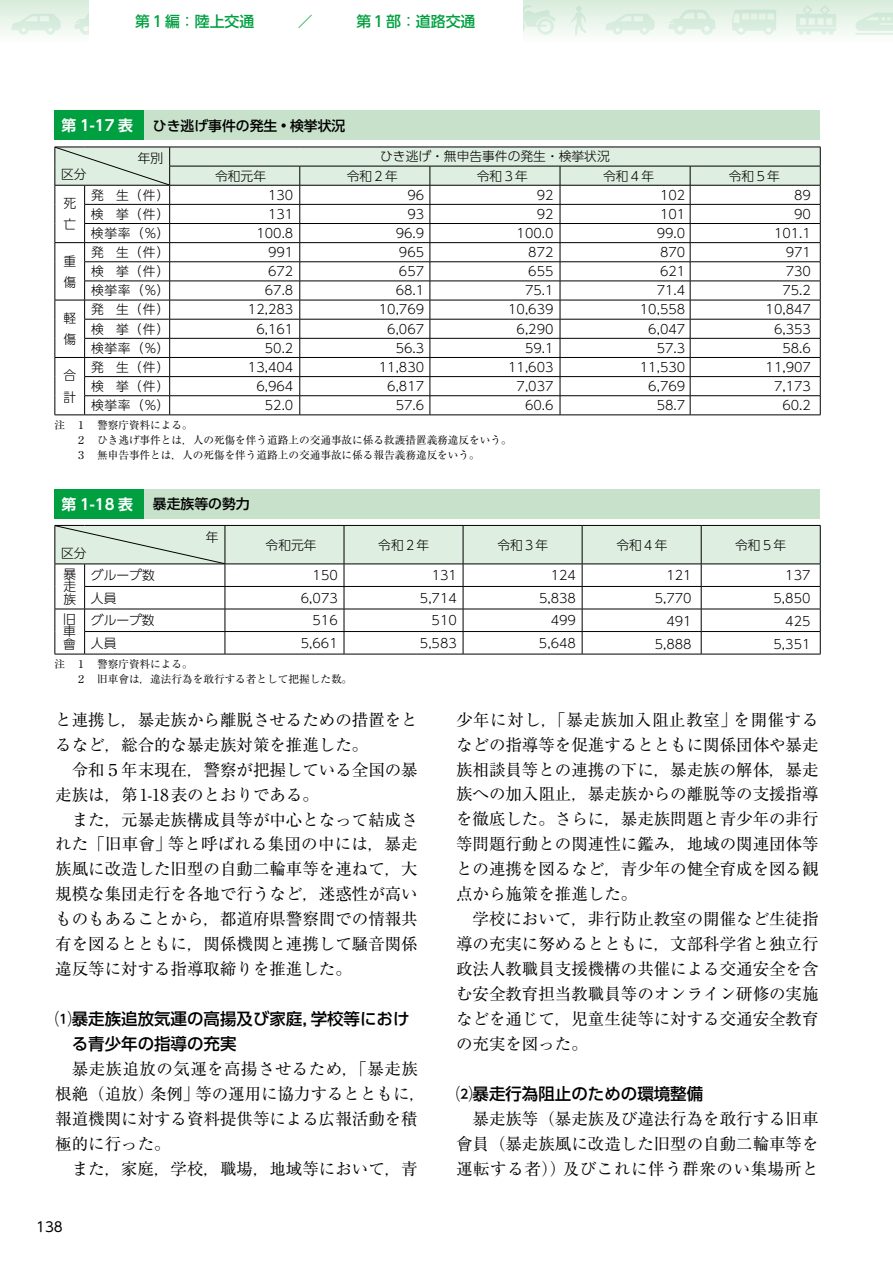
<style>
.page{position:relative;width:893px;height:1263px;background:#fff}
.page>*{position:absolute;margin:0;border:0;box-sizing:border-box;transform-origin:0 0}
.t1{font:16.5px/25px "Ryumin Pro";color:#000;text-align:justify}
.t2{font:500 16.5px/25px "UD Shin Go Pr 6 N";color:#000}
.t3{font:500 14.85px "UD Shin Go Pr 6 N";color:#00a041}
.t4{font:700 14.85px "UD Shin Go Pr 6 N De";color:#fff}
.t5{font:500 13.8px "UD Shin Go Pr 6 N";color:#000}
.t6{font:13.5px "UD Shin M Go Pr 6 N";color:#000}
.t7{font:300 12.75px/19.2px "UD Shin Go Pr 6 N";color:#000;text-align:right}
.t8{font:10.65px/14.9px "Ryumin Pro";color:#000}
.s1{font-family:"Koz Min Pr 6 N";font-weight:400}
</style>
<div class="page">
<div style="left:55px;top:489px;width:765px;height:30px;background:#c7e1ca"></div>
<div style="left:55px;top:489px;width:89px;height:30px;background:#00a041"></div>
<hr style="left:85px;top:654px;width:140px;height:1px;background:#000">
<hr style="left:225px;top:654px;width:119px;height:1px;background:#000">
<hr style="left:344px;top:654px;width:119px;height:1px;background:#000">
<hr style="left:463px;top:654px;width:119px;height:1px;background:#000">
<hr style="left:582px;top:654px;width:119px;height:1px;background:#000">
<hr style="left:701px;top:654px;width:119px;height:1px;background:#000">
<hr style="left:55px;top:654px;width:30px;height:1px;background:#000">
<svg style="left:55px;top:525px;width:766px;height:129px"></svg>
<div style="left:55px;top:111px;width:765px;height:29px;background:#c7e1ca"></div>
<div style="left:55px;top:111px;width:89px;height:29px;background:#00a041"></div>
<hr style="left:85px;top:415px;width:85px;height:1px;background:#000">
<hr style="left:170px;top:415px;width:130px;height:1px;background:#000">
<hr style="left:300px;top:415px;width:130px;height:1px;background:#000">
<hr style="left:430px;top:415px;width:130px;height:1px;background:#000">
<hr style="left:560px;top:415px;width:130px;height:1px;background:#000">
<hr style="left:690px;top:415px;width:130px;height:1px;background:#000">
<hr style="left:55px;top:415px;width:30px;height:1px;background:#000">
<svg style="left:55px;top:147px;width:766px;height:268px"></svg>
<div style="left:0;top:0;width:892px;height:42px;background:linear-gradient(to bottom,#d8ebda,#fbfdfc)"></div>
<svg style="left:11px;top:14px;width:50px;height:21px"></svg>
<svg style="left:74px;top:10px;width:15px;height:25px"></svg>
<svg style="left:522px;top:5px;width:34px;height:30px"></svg>
<svg style="left:571px;top:6px;width:15px;height:30px"></svg>
<svg style="left:605px;top:14px;width:50px;height:21px"></svg>
<svg style="left:668px;top:10px;width:48px;height:25px"></svg>
<svg style="left:732px;top:10px;width:44px;height:25px"></svg>
<svg style="left:855px;top:13px;width:37px;height:22px"></svg>
<svg style="left:796px;top:5px;width:40px;height:30px"></svg>
<div style="left:89px;top:0;width:433px;height:48px;background:#fff"></div>
<p class="t3" style="left:135px;top:9px;width:121px">第１編<span class="s1">：</span>陸上交通</p>
<p class="t3" style="left:298px;top:9px;width:16px">／</p>
<p class="t3" style="left:356px;top:9px;width:121px">第１部<span class="s1">：</span>道路交通</p>
<p class="t4" style="left:62px;top:113px;width:73px">第 1-17 表</p>
<p class="t5" style="left:153px;top:114px;width:194px">ひき逃げ事件の発生 • 検挙状況</p>
<p class="t7" style="left:138px;top:148px;width:27px">年別</p>
<p class="t7" style="left:347px;top:146px;width:265px;text-align:left;text-indent:33px">ひき逃げ・無申告事件の発生・検挙状況令和２年</p>
<p class="t7" style="left:61px;top:164px;width:27px">区分</p>
<p class="t7" style="left:477px;top:166px;width:53px">令和３年</p>
<p class="t7" style="left:603px;top:166px;width:53px">令和４年</p>
<p class="t7" style="left:215px;top:166px;width:53px">令和元年</p>
<p class="t7" style="left:91px;top:185px;width:80px">発 生（件）</p>
<p class="t7" style="left:248px;top:185px;width:47px">130<br>131<br>100.8<br>991<br>672<br>67.8<br>12,283<br>6,161<br>50.2<br>13,404<br>6,964<br>52.0</p>
<p class="t7" style="left:379px;top:185px;width:47px">96<br>93<br>96.9<br>965<br>657<br>68.1<br>10,769<br>6,067<br>56.3<br>11,830<br>6,817<br>57.6</p>
<p class="t7" style="left:508px;top:185px;width:47px">92<br>92<br>100.0<br>872<br>655<br>75.1<br>10,639<br>6,290<br>59.1<br>11,603<br>7,037<br>60.6</p>
<p class="t7" style="left:640px;top:185px;width:47px">102<br>101<br>99.0<br>870<br>621<br>71.4<br>10,558<br>6,047<br>57.3<br>11,530<br>6,769<br>58.7</p>
<p class="t7" style="left:63px;top:192px;width:14px;line-height:21.3px;text-align:left">死亡</p>
<p class="t7" style="left:91px;top:204px;width:80px;text-align:left">検 挙（件）検挙率（％）</p>
<p class="t7" style="left:63px;top:250px;width:14px;line-height:21.3px;text-align:left">重傷</p>
<p class="t7" style="left:91px;top:242px;width:80px;text-align:justify">発 生（件）検 挙（件）検挙率（％）</p>
<p class="t7" style="left:63px;top:307px;width:14px;line-height:21.3px;text-align:left">軽傷</p>
<p class="t7" style="left:91px;top:300px;width:80px;text-align:justify">発 生（件）検 挙（件）検挙率（％）</p>
<p class="t7" style="left:63px;top:364px;width:14px;line-height:21.3px;text-align:left">合計</p>
<p class="t7" style="left:91px;top:357px;width:80px;text-align:justify">発 生（件）検 挙（件）検挙率（％）</p>
<p class="t8" style="left:55px;top:417px;width:459px">注　１　警察庁資料による。<br>　　２　ひき逃げ事件とは，人の死傷を伴う道路上の交通事故に係る救護措置義務違反をいう。　　３　無申告事件とは，人の死傷を伴う道路上の交通事故に係る報告義務違反をいう。</p>
<p class="t4" style="left:62px;top:492px;width:73px">第 1-18 表</p>
<p class="t5" style="left:153px;top:493px;width:98px">暴走族等の勢力</p>
<p class="t7" style="left:206px;top:527px;width:14px">年</p>
<p class="t7" style="left:378px;top:535px;width:53px">令和２年</p>
<p class="t7" style="left:497px;top:535px;width:53px">令和３年</p>
<p class="t7" style="left:616px;top:535px;width:53px">令和４年</p>
<p class="t7" style="left:266px;top:535px;width:53px">令和元年</p>
<p class="t7" style="left:301px;top:563px;width:39px;line-height:22.5px">150<br>6,073<br>516<br>5,661</p>
<p class="t7" style="left:61px;top:543px;width:27px">区分</p>
<p class="t7" style="left:63px;top:565px;width:93px">暴 グループ数</p>
<p class="t7" style="left:432px;top:565px;width:27px">131</p>
<p class="t7" style="left:551px;top:565px;width:27px">124</p>
<p class="t7" style="left:655px;top:563px;width:38px;line-height:22.8px">121<br>5,770<br>491<br>5,888</p>
<p class="t7" style="left:63px;top:576px;width:14px">走</p>
<p class="t7" style="left:91px;top:588px;width:27px">人員</p>
<p class="t7" style="left:420px;top:588px;width:38px">5,714</p>
<p class="t7" style="left:539px;top:588px;width:38px">5,838</p>
<p class="t7" style="left:63px;top:589px;width:14px">族</p>
<p class="t7" style="left:63px;top:610px;width:93px">旧 グループ数</p>
<p class="t7" style="left:432px;top:610px;width:27px">510</p>
<p class="t7" style="left:551px;top:610px;width:27px">499</p>
<p class="t7" style="left:91px;top:633px;width:27px">人員</p>
<p class="t7" style="left:420px;top:633px;width:38px">5,583</p>
<p class="t7" style="left:539px;top:633px;width:38px">5,648</p>
<p class="t8" style="left:55px;top:656px;width:299px">注　１　警察庁資料による。<br>　　２　旧車會は，違法行為を敢行する者として把握した数。</p>
<p class="t7" style="left:63px;top:621px;width:14px">車</p>
<p class="t7" style="left:63px;top:634px;width:14px">會</p>
<p class="t7" style="left:729px;top:166px;width:53px">令和５年</p>
<p class="t7" style="left:766px;top:185px;width:47px">89<br>90<br>101.1<br>971<br>730<br>75.2<br>10,847<br>6,353<br>58.6<br>11,907<br>7,173<br>60.2</p>
<p class="t7" style="left:735px;top:535px;width:53px">令和５年</p>
<p class="t7" style="left:774px;top:563px;width:38px;line-height:22.8px">137<br>5,850<br>425<br>5,351</p>
<p class="t1" style="left:55px;top:706px;width:364px">と連携し，暴走族から離脱させるための措置をとるなど，総合的な暴走族対策を推進した。</p>
<p class="t1" style="left:55px;top:756px;width:364px;text-indent:16px">令和５年末現在，警察が把握している全国の暴走族は，第1-18表のとおりである。</p>
<p class="t1" style="left:55px;top:806px;width:364px;text-indent:16px">また，元暴走族構成員等が中心となって結成された「旧車會」等と呼ばれる集団の中には，暴走族風に改造した旧型の自動二輪車等を連ねて，大規模な集団走行を各地で行うなど，迷惑性が高いものもあることから，都道府県警察間での情報共有を図るとともに，関係機関と連携して騒音関係違反等に対する指導取締りを推進した。</p>
<p class="t2" style="left:72px;top:1006px;width:339px;text-indent:-16px">⑴暴走族追放気運の高揚及び家庭，学校等における青少年の指導の充実</p>
<p class="t1" style="left:55px;top:1055px;width:372px;text-align:left;text-indent:16px">暴走族追放の気運を高揚させるため，「暴走族根絶（追放）条例」等の運用に協力するとともに，報道機関に対する資料提供等による広報活動を積極的に行った。</p>
<p class="t1" style="left:72px;top:1155px;width:348px">また，家庭，学校，職場，地域等において，青</p>
<p class="t6" style="left:36px;top:1216px;width:28px">138</p>
<p class="t1" style="left:456px;top:706px;width:364px">少年に対し，「暴走族加入阻止教室」を開催するなどの指導等を促進するとともに関係団体や暴走族相談員等との連携の下に，暴走族の解体，暴走族への加入阻止，暴走族からの離脱等の支援指導を徹底した。さらに，暴走族問題と青少年の非行等問題行動との関連性に鑑み，地域の関連団体等との連携を図るなど，青少年の健全育成を図る観点から施策を推進した。</p>
<p class="t1" style="left:456px;top:905px;width:364px;text-indent:16px">学校において，非行防止教室の開催など生徒指導の充実に努めるとともに，文部科学省と独立行政法人教職員支援機構の共催による交通安全を含む安全教育担当教職員等のオンライン研修の実施などを通じて，児童生徒等に対する交通安全教育の充実を図った。</p>
<p class="t2" style="left:456px;top:1081px;width:249px">⑵暴走行為阻止のための環境整備</p>
<p class="t1" style="left:456px;top:1105px;width:364px;text-indent:16px">暴走族等（暴走族及び違法行為を敢行する旧車會員（暴走族風に改造した旧型の自動二輪車等を運転する者））及びこれに伴う群衆のい集場所と</p>
</div>
